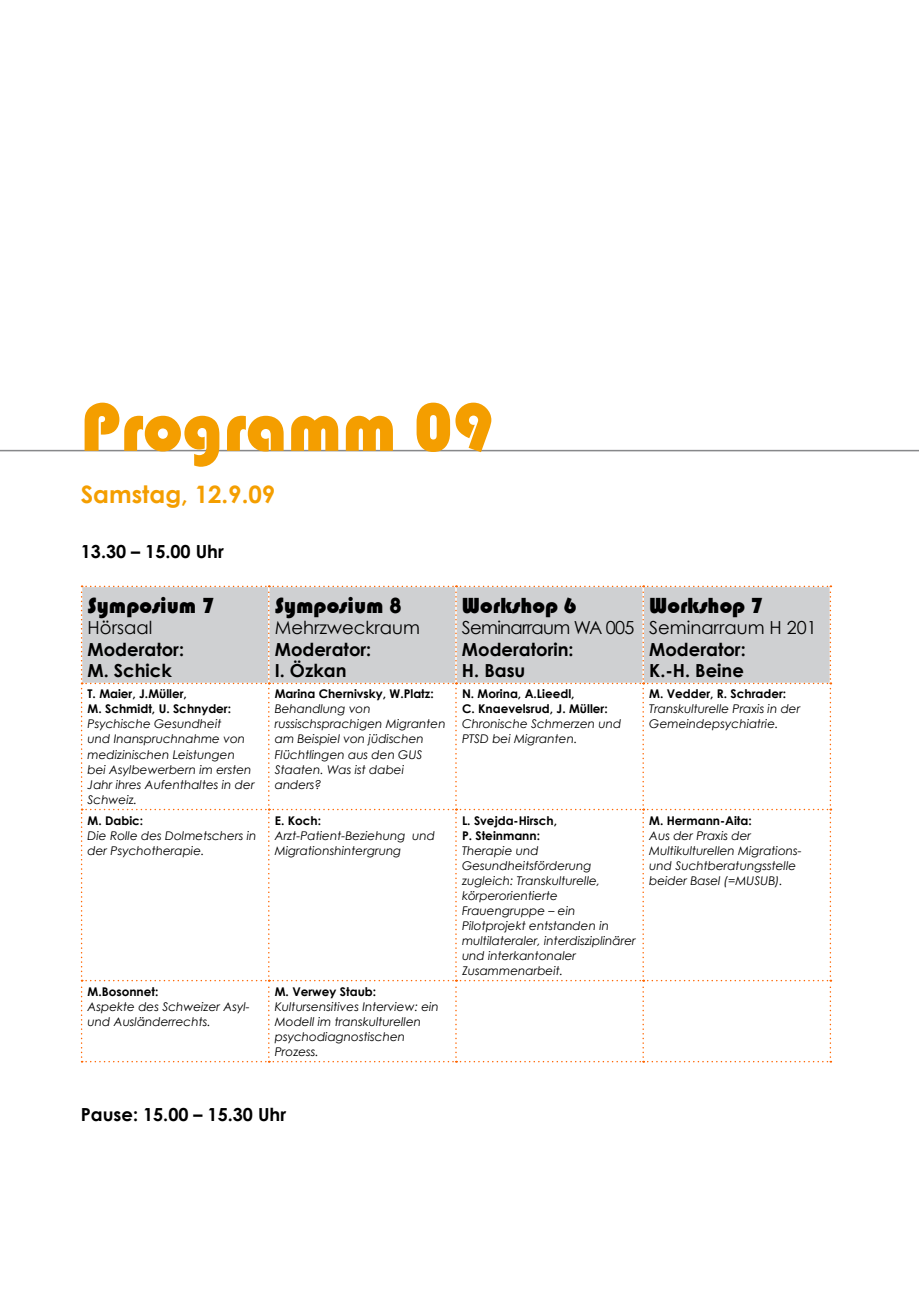
<style>
.page{position:relative;width:919px;height:1289px;background:#fff}
.page>*{position:absolute;margin:0;border:0;box-sizing:border-box;transform-origin:0 0}
.t1{font:70.5px "Bauhaus 93";color:#f49e00}
.t2{font:700 24px "Century Gothic";color:#f49e00}
.t3{font:22.5px "Bauhaus 93";color:#000}
.t4{font:700 18px/21.6px "Century Gothic";color:#000}
.t5{font:18px "Century Gothic";color:#000}
.t6{font:18px "Century Gothic";letter-spacing:-.04em;color:#000}
.t7{font:italic 12px/15px "Century Gothic";color:#000}
.t8{font:700 12px/15px "Century Gothic";color:#000}
</style>
<div class="page">
<svg style="left:81px;top:585px;width:750px;height:477px"></svg>
<hr style="left:0;top:450px;width:918px;height:1px;background:#87888a">
<h1 class="t1" style="left:81px;top:387px;width:414px">Programm 09</h1>
<h2 class="t2" style="left:81px;top:479px;width:196px">Samstag, 12.9.09</h2>
<h3 class="t4" style="left:81px;top:540px;width:144px">13.30 – 15.00 Uhr</h3>
<h3 class="t3" style="left:88px;top:592px;width:129px">Symposium 7</h3>
<h3 class="t5" style="left:88px;top:616px;width:66px">Hörsaal</h3>
<h3 class="t4" style="left:88px;top:638px;width:98px">Moderator:<br>M. Schick</h3>
<p class="t8" style="left:88px;top:686px;width:145px">T. Maier, J.Müller,<br>M. Schmidt, U. Schnyder:</p>
<p class="t7" style="left:88px;top:716px;width:168px">Psychische Gesundheit<br>und Inanspruchnahme von medizinischen Leistungen bei Asylbewerbern im ersten<br>Jahr ihres Aufenthaltes in der<br>Schweiz.</p>
<p class="t8" style="left:88px;top:812px;width:57px">M. Dabic:</p>
<p class="t7" style="left:88px;top:827px;width:170px">Die Rolle des Dolmetschers in der Psychotherapie.</p>
<p class="t8" style="left:88px;top:983px;width:72px">M.Bosonnet:</p>
<p class="t7" style="left:88px;top:998px;width:164px">Aspekte des Schweizer Asyl&shy;und Ausländerrechts.</p>
<h3 class="t3" style="left:275px;top:592px;width:129px">Symposium 8</h3>
<h3 class="t5" style="left:275px;top:616px;width:147px">Mehrzweckraum</h3>
<h3 class="t4" style="left:275px;top:638px;width:98px">Moderator:<br>I. Özkan</h3>
<p class="t8" style="left:275px;top:686px;width:160px">Marina Chernivsky, W.Platz:</p>
<p class="t7" style="left:275px;top:701px;width:172px">Behandlung von russischsprachigen Migranten am Beispiel von jüdischen<br>Flüchtlingen aus den GUS<br>Staaten. Was ist dabei anders?</p>
<p class="t8" style="left:275px;top:812px;width:48px">E. Koch:</p>
<p class="t7" style="left:275px;top:827px;width:162px">Arzt-Patient-Beziehung und<br>Migrationshintergrung</p>
<p class="t8" style="left:275px;top:983px;width:103px">M. Verwey Staub:</p>
<p class="t7" style="left:275px;top:998px;width:165px">Kultursensitives Interview: ein<br>Modell im transkulturellen psychodiagnostischen<br>Prozess.</p>
<h3 class="t3" style="left:462px;top:592px;width:116px">Workshop 6</h3>
<h3 class="t6" style="left:462px;top:616px;width:174px">Seminarraum WA 005</h3>
<h3 class="t4" style="left:462px;top:638px;width:113px">Moderatorin:<br>H. Basu</h3>
<p class="t8" style="left:462px;top:686px;width:147px">N. Morina, A.Lieedl,<br>C. Knaevelsrud, J. Müller:</p>
<p class="t7" style="left:462px;top:716px;width:161px">Chronische Schmerzen und<br>PTSD bei Migranten.</p>
<h3 class="t3" style="left:649px;top:592px;width:116px">Workshop 7</h3>
<h3 class="t5" style="left:649px;top:616px;width:169px">Seminarraum H 201</h3>
<h3 class="t4" style="left:649px;top:638px;width:98px">Moderator:<br>K.-H. Beine</h3>
<p class="t8" style="left:649px;top:686px;width:139px">M. Vedder, R. Schrader:</p>
<p class="t7" style="left:649px;top:701px;width:153px">Transkulturelle Praxis in der<br>Gemeindepsychiatrie.</p>
<p class="t8" style="left:462px;top:812px;width:97px">L. Svejda-Hirsch,<br>P. Steinmann:</p>
<p class="t7" style="left:462px;top:842px;width:175px">Therapie und<br>Gesundheitsförderung zugleich: Transkulturelle, körperorientierte<br>Frauengruppe – ein<br>Pilotprojekt entstanden in multilateraler, interdisziplinärer und interkantonaler<br>Zusammenarbeit.</p>
<p class="t8" style="left:649px;top:812px;width:104px">M. Hermann-Aita:</p>
<p class="t7" style="left:649px;top:827px;width:154px">Aus der Praxis der<br>Multikulturellen Migrations&shy;und Suchtberatungsstelle beider Basel (=MUSUB).</p>
<h3 class="t4" style="left:81px;top:1103px;width:207px">Pause: 15.00 – 15.30 Uhr</h3>
</div>
